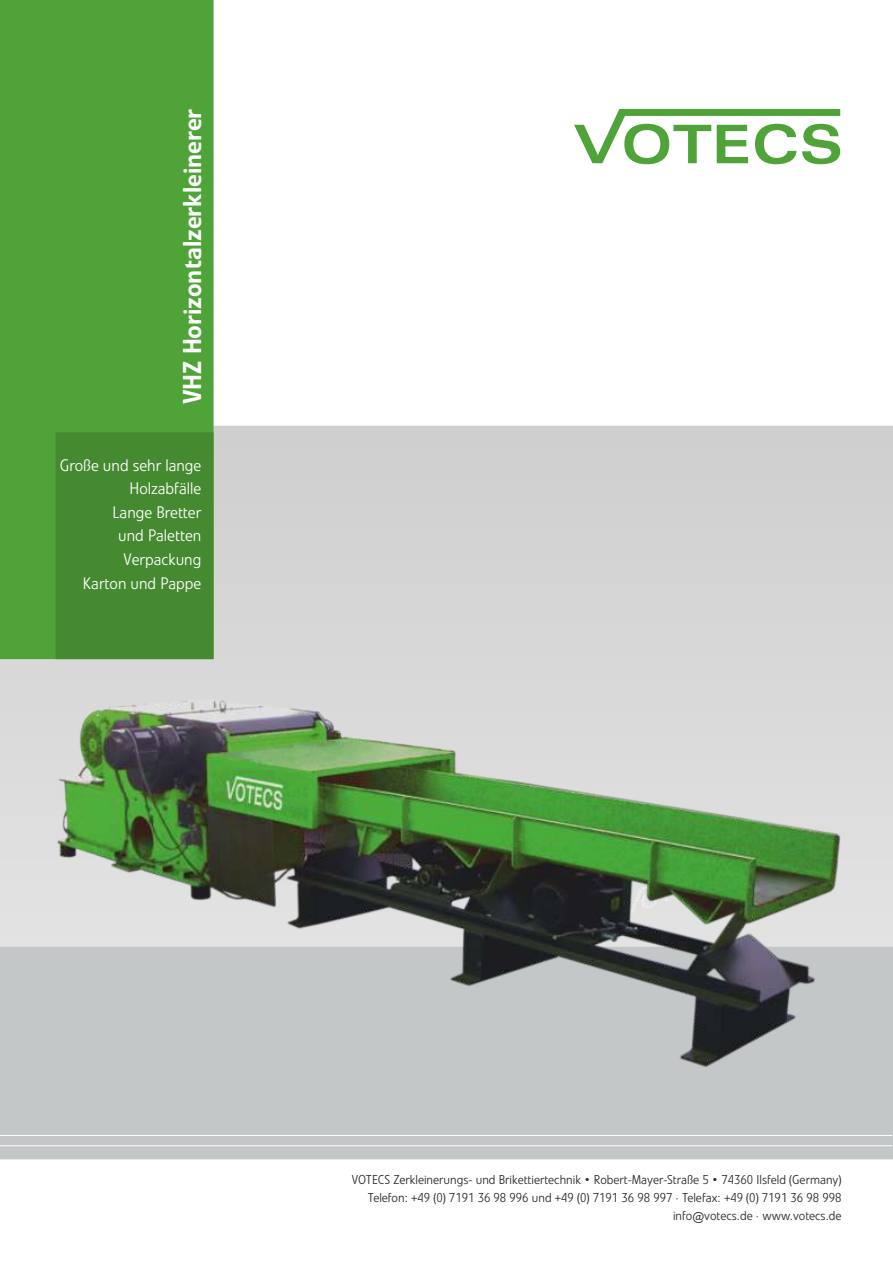
<style>
.page{position:relative;width:893px;height:1263px;background:#fff}
.page>*{position:absolute;margin:0;border:0;box-sizing:border-box;transform-origin:0 0}
.t1{font:500 25.5px "Linotype Veto";color:#fff}
.t2{font:300 16.5px/23.5px "Linotype Veto";color:#fff;text-align:right}
.t3{font:300 12.75px/18.1px "Linotype Veto";color:#2b2929;text-align:right}
</style>
<div class="page">
<div style="left:0;top:947px;width:893px;height:212px;background:#c4c7c7"></div>
<div style="left:0;top:0;width:214px;height:659px;background:#4fa338"></div>
<div style="left:56px;top:432px;width:158px;height:227px;background:#458a30"></div>
<svg style="left:574px;top:109px;width:266px;height:55px"></svg>
<svg style="left:0;top:1145px;width:892px;height:1px"></svg>
<svg style="left:0;top:1135px;width:892px;height:1px"></svg>
<img style="left:56px;top:698px;width:784px;height:369px">
<h1 class="t1" style="left:182px;top:404px;width:297px;rotate:-90deg">VHZ Horizontalzerkleinerer</h1>
<p class="t2" style="left:60px;top:455px;width:143px">Große und sehr lange<br>Holzabfälle<br>Lange Bretter<br>und Paletten<br>Verpackung<br>Karton und Pappe</p>
<p class="t3" style="left:352px;top:1171px;width:491px">VOTECS Zerkleinerungs- und Brikettiertechnik • Robert-Mayer-Straße 5 • 74360 Ilsfeld (Germany)<br>Telefon: +49 (0) 7191 36 98 996 und +49 (0) 7191 36 98 997 · Telefax: +49 (0) 7191 36 98 998 info@votecs.de · www.votecs.de</p>
</div>
